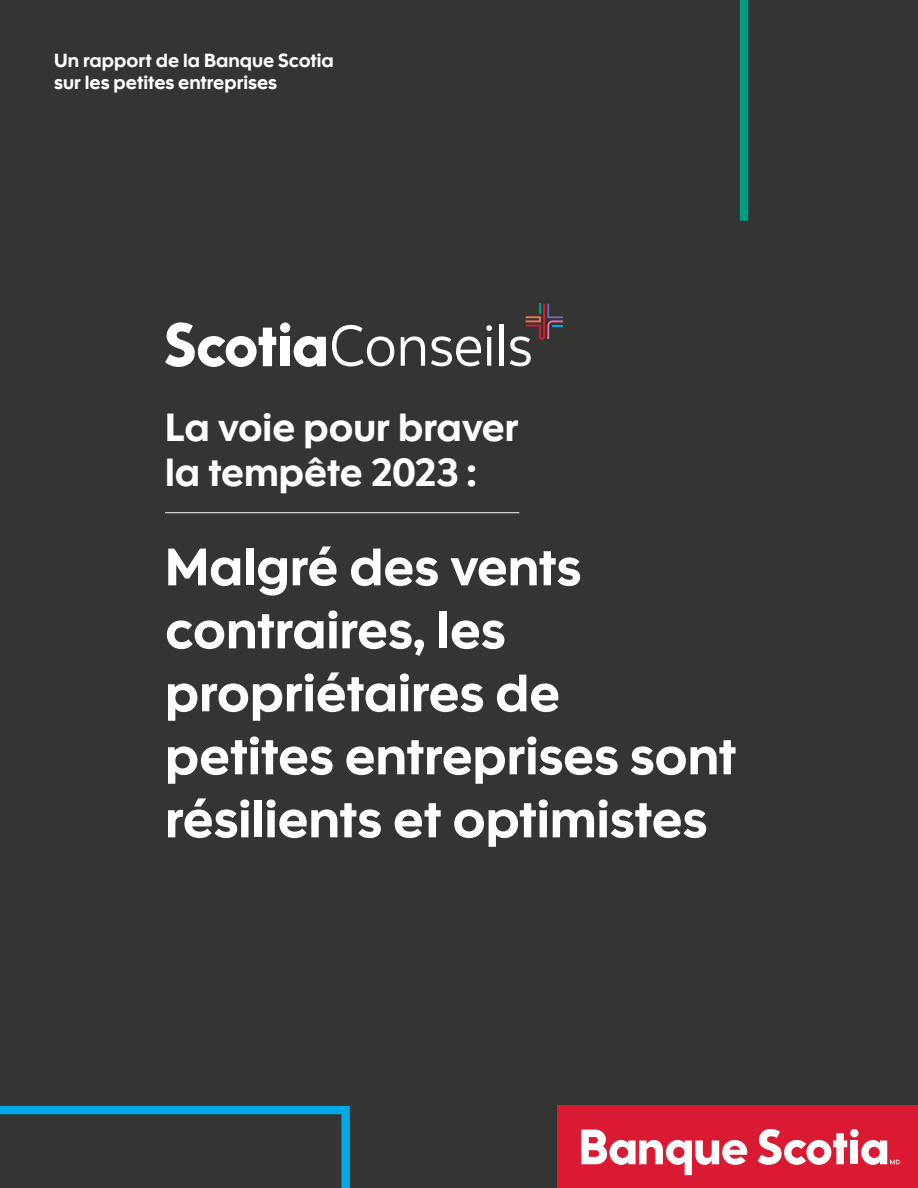
<style>
.page{position:relative;width:918px;height:1188px;background:#343433}
.page>*{position:absolute;margin:0;border:0;box-sizing:border-box;transform-origin:0 0}
.t1{font:52.5px/63px "Scotia Headline";color:#fff}
.t2{font:39px/45px "Scotia Headline";color:#fff}
.t3{font:18.9px/21.9px "Scotia Headline";color:#fff}
</style>
<div class="page">
<div style="left:740px;top:0;width:8px;height:221px;background:#009d7e"></div>
<svg style="left:0;top:1106px;width:350px;height:82px"></svg>
<hr style="left:165px;top:512px;width:354px;height:1px;background:#e6e7e8">
<svg style="left:332px;top:325px;width:62px;height:41px"></svg>
<svg style="left:401px;top:336px;width:24px;height:30px"></svg>
<svg style="left:431px;top:325px;width:61px;height:41px"></svg>
<div style="left:499px;top:324px;width:5px;height:42px;background:#fff"></div>
<svg style="left:510px;top:304px;width:53px;height:62px"></svg>
<div style="left:281px;top:337px;width:9px;height:29px;background:#fff"></div>
<div style="left:280px;top:322px;width:10px;height:11px;background:#fff;border-radius:50%"></div>
<svg style="left:294px;top:336px;width:32px;height:31px"></svg>
<svg style="left:165px;top:322px;width:111px;height:45px"></svg>
<div style="left:558px;top:1106px;width:360px;height:82px;background:#da1a32"></div>
<div style="left:851px;top:1141px;width:7px;height:23px;background:#fff"></div>
<div style="left:850px;top:1129px;width:9px;height:8px;background:#fff;border-radius:50%"></div>
<svg style="left:758px;top:1129px;width:89px;height:36px"></svg>
<svg style="left:581px;top:1130px;width:166px;height:45px"></svg>
<svg style="left:861px;top:1140px;width:39px;height:25px"></svg>
<p class="t3" style="left:54px;top:50px;width:281px">Un rapport de la Banque Scotia sur les petites entreprises</p>
<p class="t2" style="left:165px;top:406px;width:355px">La voie pour braver la tempête 2023 :</p>
<p class="t1" style="left:165px;top:537px;width:573px">Malgré des vents contraires, les propriétaires de petites entreprises sont résilients et optimistes</p>
</div>
